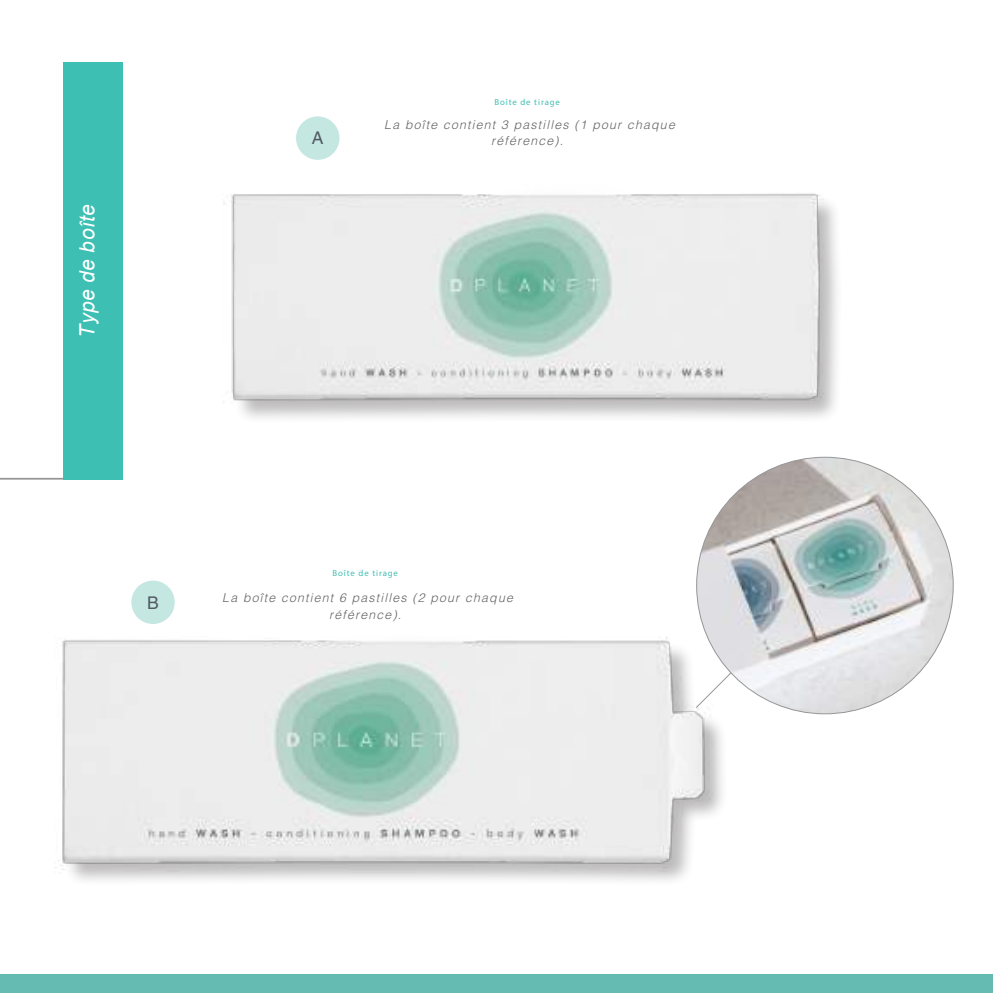
<style>
.page{position:relative;width:993px;height:993px;background:#fff}
.page>*{position:absolute;margin:0;border:0;box-sizing:border-box;transform-origin:0 0}
.t1{font:italic 21px "Arial";color:#fff}
.t2{font:17.5px "Helvetica LT Std";color:#515a62}
.t3{font:italic 300 12.25px/16.8px "Helvetica LT Std";letter-spacing:.1em;color:#656365;text-align:center}
.t4{font:8.75px "Myriad Pro";letter-spacing:.1em;color:#3dbfb3}
</style>
<div class="page">
<div style="left:63px;top:62px;width:59px;height:417px;background:#3dbfb3"></div>
<img style="left:55px;top:636px;width:743px;height:245px">
<img style="left:95px;top:68px;width:844px;height:457px">
<div style="left:0;top:973px;width:992px;height:19px;background:#65bab2"></div>
<hr style="left:0;top:477px;width:63px;height:2px;background:#969698">
<img style="left:696px;top:457px;width:256px;height:256px;border-radius:128px">
<div style="left:296px;top:116px;width:43px;height:44px;background:#c5e7e2;border-radius:50%"></div>
<div style="left:131px;top:580px;width:44px;height:43px;background:#c5e7e2;border-radius:50%"></div>
<svg style="left:694px;top:671px;width:38px;height:37px"></svg>
<h1 class="t1" style="left:74px;top:337px;width:135px;rotate:-90deg">Type de boîte</h1>
<h2 class="t2" style="left:312px;top:128px;width:13px">A</h2>
<p class="t4" style="left:494px;top:97px;width:67px">Boîte de tirage</p>
<p class="t3" style="left:384px;top:116px;width:292px">La boîte contient 3 pastilles (1 pour chaque référence).</p>
<h2 class="t2" style="left:147px;top:592px;width:13px">B</h2>
<p class="t4" style="left:332px;top:567px;width:67px">Boîte de tirage</p>
<p class="t3" style="left:222px;top:589px;width:292px">La boîte contient 6 pastilles (2 pour chaque référence).</p>
</div>
